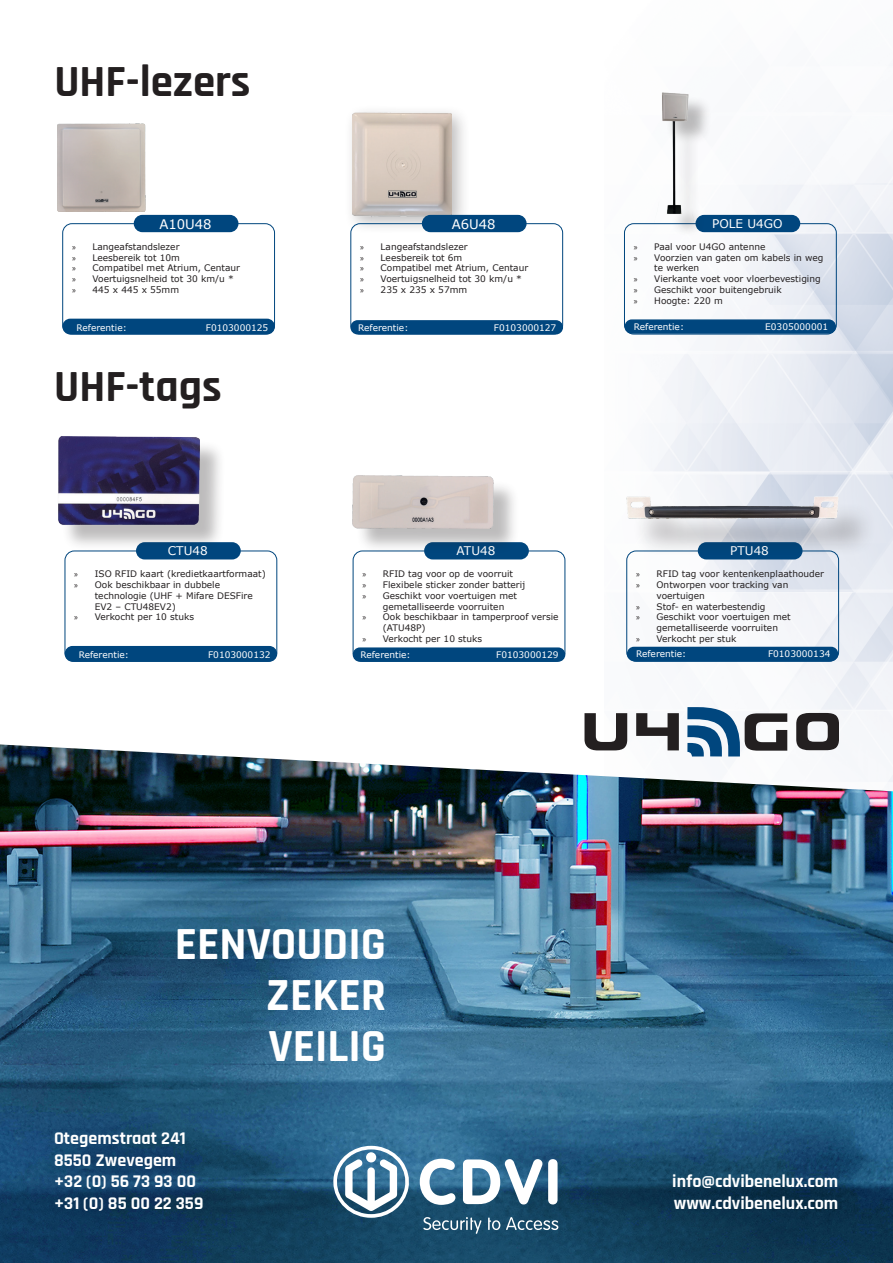
<style>
.page{position:relative;width:893px;height:1263px;background:#fff}
.page>*{position:absolute;margin:0;border:0;box-sizing:border-box;transform-origin:0 0}
.t1{font:700 46.5px/51px "Rajdhani";color:#fff;text-align:justify}
.t2{font:700 45px "Rajdhani";color:#231f20}
.t3{font:700 18px "Rajdhani";color:#fff}
.t4{font:13.2px "Verdana";color:#fff}
.t5{font:12px "Verdana";color:#fff}
.t6{font:9px/10.8px "Verdana";color:#231f20}
.t7{font:9px "Verdana";color:#fff}
.s1{font-family:"Myriad Pro"}
</style>
<div class="page">
<img style="left:624px;top:153px;width:269px;height:591px">
<img style="left:0;top:744px;width:893px;height:519px">
<div style="left:344px;top:104px;width:127px;height:130px;background:#231f20;opacity:.3"></div>
<img style="left:353px;top:109px;width:99px;height:111px">
<img style="left:58px;top:124px;width:87px;height:87px">
<div style="left:65px;top:647px;width:211px;height:14px;background:#00467e;border-radius:7px"></div>
<div style="left:65px;top:646px;width:212px;height:16px;border:2px solid #00467e;border-radius:7px"></div>
<div style="left:63px;top:319px;width:211px;height:15px;background:#00467e;border-radius:7px"></div>
<div style="left:62px;top:319px;width:213px;height:15px;border:2px solid #00467e;border-radius:7px"></div>
<div style="left:353px;top:648px;width:212px;height:13px;background:#00467e;border-radius:6px"></div>
<div style="left:353px;top:647px;width:212px;height:15px;border:2px solid #00467e;border-radius:6px"></div>
<div style="left:351px;top:321px;width:211px;height:13px;background:#00467e;border-radius:6px"></div>
<div style="left:350px;top:320px;width:213px;height:14px;border:2px solid #00467e;border-radius:6px"></div>
<div style="left:628px;top:647px;width:209px;height:13px;background:#00467e;border-radius:6px"></div>
<div style="left:627px;top:647px;width:211px;height:14px;border:2px solid #00467e;border-radius:6px"></div>
<div style="left:625px;top:320px;width:210px;height:13px;background:#00467e;border-radius:6px"></div>
<div style="left:625px;top:319px;width:211px;height:15px;border:2px solid #00467e;border-radius:6px"></div>
<div style="left:65px;top:551px;width:212px;height:111px;border:1px solid #00467e;border-radius:9px"></div>
<div style="left:62px;top:223px;width:213px;height:111px;border:1px solid #00467e;border-radius:9px"></div>
<div style="left:353px;top:551px;width:212px;height:111px;border:1px solid #00467e;border-radius:9px"></div>
<div style="left:350px;top:223px;width:213px;height:111px;border:1px solid #00467e;border-radius:9px"></div>
<div style="left:626px;top:551px;width:213px;height:111px;border:1px solid #00467e;border-radius:9px"></div>
<div style="left:624px;top:223px;width:213px;height:111px;border:1px solid #00467e;border-radius:9px"></div>
<div style="left:136px;top:542px;width:105px;height:17px;background:#00467e;border-radius:9px"></div>
<div style="left:134px;top:215px;width:104px;height:17px;background:#00467e;border-radius:9px"></div>
<div style="left:424px;top:542px;width:105px;height:17px;background:#00467e;border-radius:9px"></div>
<div style="left:422px;top:215px;width:105px;height:17px;background:#00467e;border-radius:9px"></div>
<div style="left:698px;top:542px;width:104px;height:17px;background:#00467e;border-radius:9px"></div>
<div style="left:695px;top:215px;width:105px;height:17px;background:#00467e;border-radius:9px"></div>
<div style="left:62px;top:440px;width:164px;height:111px;background:#231f20;opacity:.3"></div>
<img style="left:58px;top:436px;width:142px;height:91px">
<div style="left:356px;top:479px;width:164px;height:75px;background:#231f20;opacity:.3"></div>
<img style="left:353px;top:475px;width:142px;height:53px">
<div style="left:632px;top:501px;width:244px;height:57px;background:#231f20;opacity:.3"></div>
<img style="left:627px;top:496px;width:211px;height:23px">
<div style="left:665px;top:96px;width:47px;height:141px;background:#231f20;opacity:.3"></div>
<img style="left:655px;top:92px;width:39px;height:131px">
<svg style="left:331px;top:1146px;width:79px;height:72px"></svg>
<svg style="left:423px;top:1217px;width:58px;height:17px"></svg>
<svg style="left:488px;top:1217px;width:12px;height:13px"></svg>
<svg style="left:506px;top:1217px;width:52px;height:13px"></svg>
<svg style="left:420px;top:1159px;width:35px;height:46px"></svg>
<svg style="left:463px;top:1159px;width:79px;height:45px"></svg>
<div style="left:548px;top:1159px;width:10px;height:45px;background:#fff;border-radius:5px"></div>
<svg style="left:584px;top:713px;width:43px;height:37px"></svg>
<svg style="left:636px;top:713px;width:43px;height:37px"></svg>
<svg style="left:796px;top:713px;width:43px;height:37px"></svg>
<svg style="left:687px;top:707px;width:100px;height:49px"></svg>
<p class="t2" style="left:54px;top:54px;width:198px">UHF-lezers</p>
<p class="t4" style="left:159px;top:215px;width:54px">A10U48</p>
<p class="t4" style="left:452px;top:215px;width:45px">A6U48</p>
<p class="t5" style="left:712px;top:215px;width:72px">POLE U4GO</p>
<p class="t6" style="left:72px;top:241px;width:109px"><span class="s1">»</span> Langeafstandslezer</p>
<p class="t6" style="left:72px;top:252px;width:109px"><span class="s1">»</span> Leesbereik tot 10m</p>
<p class="t6" style="left:72px;top:263px;width:170px"><span class="s1">»</span> Compatibel met Atrium, Centaur</p>
<p class="t6" style="left:72px;top:273px;width:163px"><span class="s1">»</span> Voertuigsnelheid tot 30 km/u *</p>
<p class="t6" style="left:72px;top:284px;width:109px"><span class="s1">»</span> 445 x 445 x 55mm</p>
<p class="t6" style="left:360px;top:241px;width:109px"><span class="s1">»</span> Langeafstandslezer</p>
<p class="t6" style="left:360px;top:252px;width:104px"><span class="s1">»</span> Leesbereik tot 6m</p>
<p class="t6" style="left:360px;top:263px;width:170px"><span class="s1">»</span> Compatibel met Atrium, Centaur</p>
<p class="t6" style="left:360px;top:273px;width:163px"><span class="s1">»</span> Voertuigsnelheid tot 30 km/u *</p>
<p class="t6" style="left:360px;top:284px;width:109px"><span class="s1">»</span> 235 x 235 x 57mm</p>
<p class="t6" style="left:634px;top:241px;width:133px"><span class="s1">»</span> Paal voor U4GO antenne</p>
<p class="t6" style="left:654px;top:252px;width:171px;text-indent:-20px"><span class="s1">»</span> Voorzien van gaten om kabels in weg te werken</p>
<p class="t6" style="left:634px;top:273px;width:188px"><span class="s1">»</span> Vierkante voet voor vloerbevestiging</p>
<p class="t6" style="left:634px;top:284px;width:149px"><span class="s1">»</span> Geschikt voor buitengebruik</p>
<p class="t6" style="left:634px;top:295px;width:91px"><span class="s1">»</span> Hoogte: 220 m</p>
<p class="t7" style="left:76px;top:321px;width:52px">Referentie:</p>
<p class="t7" style="left:206px;top:321px;width:64px">F0103000125</p>
<p class="t7" style="left:358px;top:321px;width:52px">Referentie:</p>
<p class="t7" style="left:494px;top:321px;width:64px">F0103000127</p>
<p class="t7" style="left:634px;top:321px;width:52px">Referentie:</p>
<p class="t7" style="left:765px;top:321px;width:64px">E0305000001</p>
<p class="t2" style="left:54px;top:359px;width:169px">UHF-tags</p>
<p class="t5" style="left:168px;top:542px;width:41px">CTU48</p>
<p class="t5" style="left:456px;top:542px;width:40px">ATU48</p>
<p class="t5" style="left:730px;top:542px;width:40px">PTU48</p>
<p class="t6" style="left:74px;top:568px;width:193px"><span class="s1">»</span> ISO RFID kaart (kredietkaartformaat)</p>
<p class="t6" style="left:95px;top:579px;width:159px;text-indent:-20px"><span class="s1">»</span> Ook beschikbaar in dubbele technologie (UHF + Mifare DESFire<br>EV2 – CTU48EV2)</p>
<p class="t6" style="left:74px;top:612px;width:121px"><span class="s1">»</span> Verkocht per 10 stuks</p>
<p class="t6" style="left:362px;top:568px;width:152px"><span class="s1">»</span> RFID tag voor op de voorruit</p>
<p class="t6" style="left:362px;top:579px;width:164px"><span class="s1">»</span> Flexibele sticker zonder batterij</p>
<p class="t6" style="left:383px;top:590px;width:136px;text-indent:-20px"><span class="s1">»</span> Geschikt voor voertuigen met gemetalliseerde voorruiten</p>
<p class="t6" style="left:383px;top:612px;width:177px;text-indent:-20px"><span class="s1">»</span> Ook beschikbaar in tamperproof versie (ATU48P)</p>
<p class="t6" style="left:362px;top:633px;width:121px"><span class="s1">»</span> Verkocht per 10 stuks</p>
<p class="t6" style="left:636px;top:568px;width:190px"><span class="s1">»</span> RFID tag voor kentenkenplaathouder</p>
<p class="t6" style="left:657px;top:579px;width:133px;text-indent:-20px"><span class="s1">»</span> Ontworpen voor tracking van voertuigen</p>
<p class="t6" style="left:636px;top:601px;width:131px"><span class="s1">»</span> Stof- en waterbestendig</p>
<p class="t6" style="left:657px;top:612px;width:136px;text-indent:-20px"><span class="s1">»</span> Geschikt voor voertuigen met gemetalliseerde voorruiten</p>
<p class="t6" style="left:636px;top:633px;width:102px"><span class="s1">»</span> Verkocht per stuk</p>
<p class="t7" style="left:79px;top:649px;width:52px">Referentie:</p>
<p class="t7" style="left:208px;top:649px;width:64px">F0103000132</p>
<p class="t7" style="left:360px;top:649px;width:52px">Referentie:</p>
<p class="t7" style="left:496px;top:649px;width:64px">F0103000129</p>
<p class="t7" style="left:636px;top:648px;width:52px">Referentie:</p>
<p class="t7" style="left:768px;top:648px;width:64px">F0103000134</p>
<p class="t1" style="left:266px;top:920px;width:122px;text-indent:-91px">EENVOUDIG ZEKER VEILIG</p>
<p class="t3" style="left:54px;top:1127px;width:133px">Otegemstraat 241</p>
<p class="t3" style="left:54px;top:1149px;width:124px">8550 Zwevegem</p>
<p class="t3" style="left:54px;top:1170px;width:144px">+32 (0) 56 73 93 00</p>
<p class="t3" style="left:54px;top:1192px;width:151px">+31 (0) 85 00 22 359</p>
<p class="t3" style="left:672px;top:1170px;width:167px">info@cdvibenelux.com</p>
<p class="t3" style="left:674px;top:1192px;width:166px">www.cdvibenelux.com</p>
</div>
